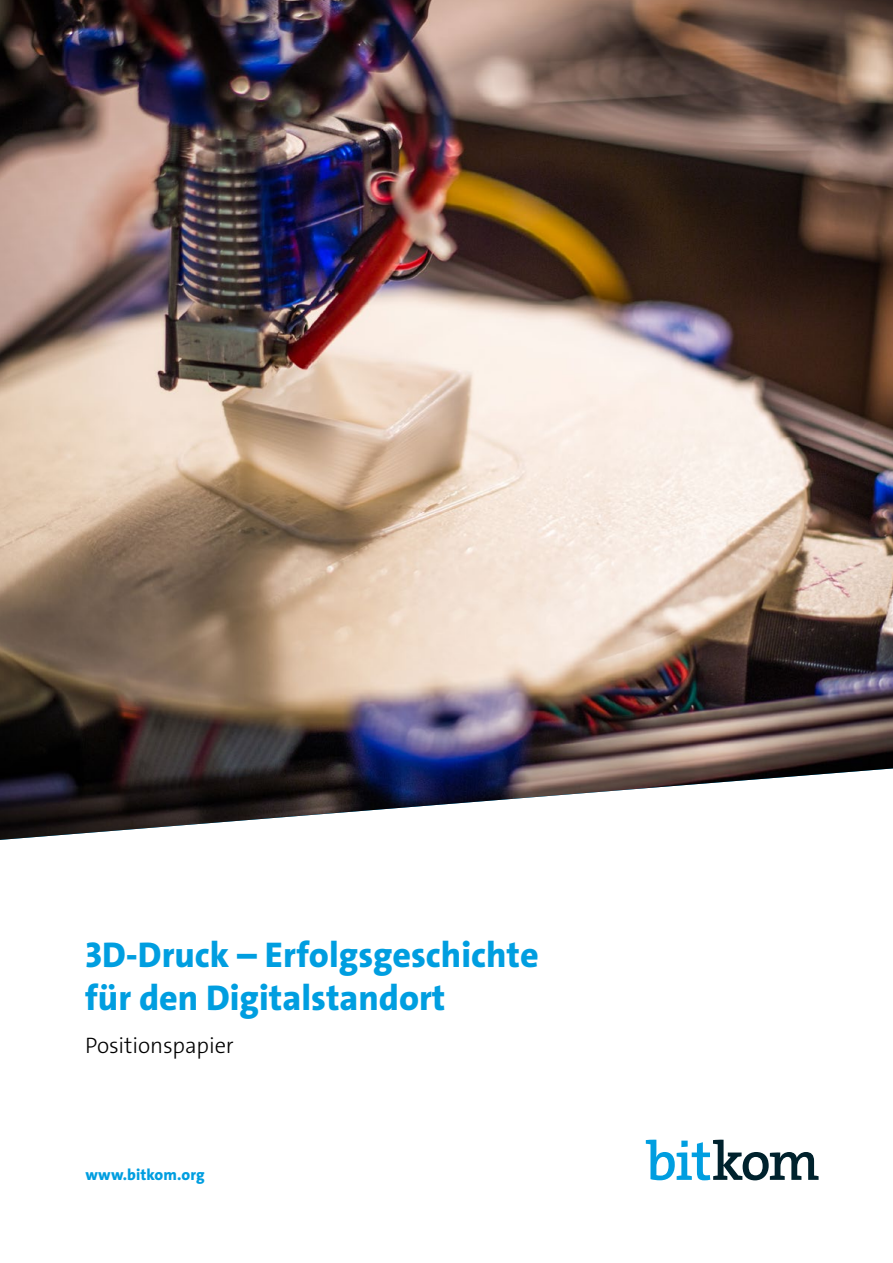
<style>
.page{position:relative;width:893px;height:1263px;background:#fff}
.page>*{position:absolute;margin:0;border:0;box-sizing:border-box;transform-origin:0 0}
.t1{font:800 36px/42.5px "The Sans C4 s";color:#009ee0}
.t2{font:300 22.5px "The Sans C4 s";letter-spacing:-.005em;color:#000}
.t3{font:800 15.75px "The Sans C4 s";letter-spacing:.005em;color:#009ee0}
</style>
<div class="page">
<img style="left:0;top:0;width:893px;height:840px">
<svg style="left:646px;top:1140px;width:173px;height:40px"></svg>
<p class="t1" style="left:85px;top:934px;width:455px">3D-Druck – Erfolgsgeschichte für den Digitalstandort</p>
<p class="t2" style="left:85px;top:1030px;width:150px">Positionspapier</p>
<p class="t3" style="left:85px;top:1164px;width:121px">www.bitkom.org</p>
</div>
